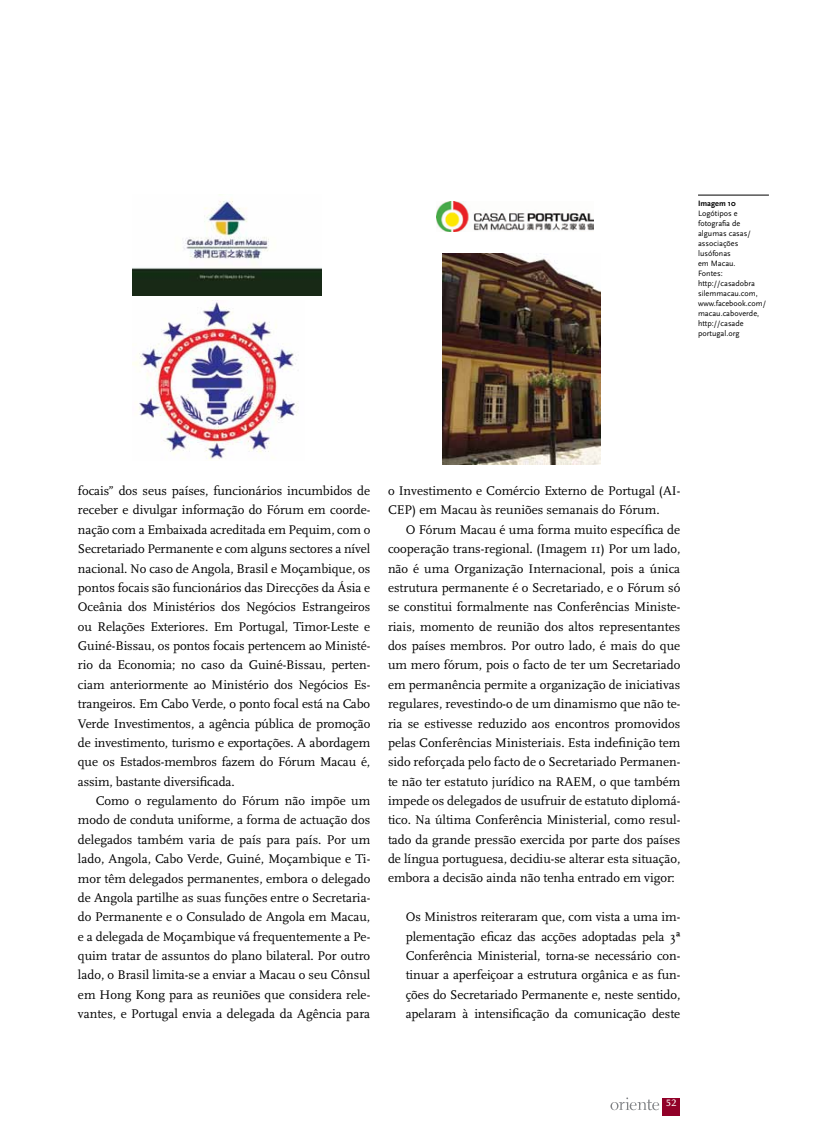
<style>
.page{position:relative;width:815px;height:1134px;background:#fff}
.page>*{position:absolute;margin:0;border:0;box-sizing:border-box;transform-origin:0 0}
.t1{font:13.12px/19.4px "Scala";color:#000;text-align:justify}
.t2{font:11.25px "Scala Caps Expert";color:#fff}
.t3{font:8.12px/10px "Scala Sans";color:#000}
.t4{font:700 8.12px "Scala Sans";color:#000}
</style>
<div class="page">
<div style="left:663px;top:1098px;width:17px;height:17px;background:#910028"></div>
<svg style="left:610px;top:1097px;width:49px;height:13px"></svg>
<hr style="left:698px;top:195px;width:71px;height:1px;background:#000">
<img style="left:133px;top:198px;width:189px;height:97px">
<img style="left:133px;top:302px;width:165px;height:158px">
<img style="left:437px;top:202px;width:157px;height:29px">
<img style="left:442px;top:253px;width:158px;height:212px">
<p class="t4" style="left:698px;top:199px;width:39px">Imagem 10</p>
<p class="t3" style="left:698px;top:209px;width:70px">Logótipos e fotografia de algumas casas/ associações lusófonas<br>em Macau.<br>Fontes: http://casadobra silemmacau.com, www.facebook.com/ macau.caboverde, http://casade portugal.org</p>
<p class="t1" style="left:78px;top:481px;width:294px">focais” dos seus países, funcionários incumbidos de receber e divulgar informação do Fórum em coorde&shy;nação com a Embaixada acreditada em Pequim, com o S ecretariado Permanente e com alguns sectores a nível nacional. No caso de Angola, Brasil e Moçambique, os pontos focais são funcionários das Direcções da Ásia e Oceânia dos Ministérios dos Negócios Estrangeiros ou Relações Exteriores. Em Portugal, Timor-Leste e Guiné-Bissau, os pontos focais pertencem ao Ministé&shy;rio da Economia; no caso da Guiné-Bissau, perten&shy;ciam anteriormente ao Ministério dos Negócios Es&shy;trangeiros. Em Cabo Verde, o ponto focal está na Cabo Verde Investimentos, a agência pública de promoção de investimento, turismo e exportações. A abordagem que os Estados-membros fazem do Fórum Macau é, assim, bastante diversificada.</p>
<p class="t1" style="left:78px;top:791px;width:294px;text-indent:18px">Como o regulamento do Fórum não impõe um modo de conduta uniforme, a forma de actuação dos delegados também varia de país para país. Por um lado, Angola, Cabo Verde, Guiné, Moçambique e Ti&shy;mor têm delegados permanentes, embora o delegado de Angola partilhe as suas funções entre o S ecretaria&shy;do Permanente e o Consulado de Angola em Macau, e a delegada de Moçambique vá frequentemente a Pe&shy;quim tratar de assuntos do plano bilateral. Por outro lado, o Brasil limita-se a enviar a Macau o seu Cônsul em Hong Kong para as reuniões que considera rele&shy;vantes, e Portugal envia a delegada da Agência para</p>
<p class="t1" style="left:388px;top:481px;width:294px">o Investimento e Comércio Externo de Portugal (AI-<br>CEP) em Macau às reuniões semanais do Fórum.</p>
<p class="t1" style="left:388px;top:520px;width:294px;text-indent:18px">O Fórum Macau é uma forma muito específica de cooperação trans-regional. (Imagem 11) Por um lado, não é uma Organização Internacional, pois a única estrutura permanente é o S ecretariado, e o Fórum só se constitui formalmente nas Conferências Ministe&shy;riais, momento de reunião dos altos representantes dos países membros. Por outro lado, é mais do que um mero fórum, pois o facto de ter um S ecretariado em permanência permite a organização de iniciativas regulares, revestindo-o de um dinamismo que não te&shy;ria se estivesse reduzido aos encontros promovidos pelas Conferências Ministeriais. Esta indefinição tem sido reforçada pelo facto de o S ecretariado Permanen&shy;te não ter estatuto jurídico na RAEM, o que também impede os delegados de usufruir de estatuto diplomá&shy;tico. Na última Conferência Ministerial, como resul&shy;tado da grande pressão exercida por parte dos países de língua portuguesa, decidiu-se alterar esta situação, embora a decisão ainda não tenha entrado em vigor:</p>
<p class="t1" style="left:406px;top:907px;width:276px">Os Ministros reiteraram que, com vista a uma im&shy;plementação eficaz das acções adoptadas pela 3ª Conferência Ministerial, torna-se necessário con&shy;tinuar a aperfeiçoar a estrutura orgânica e as fun&shy;ções do S ecretariado Permanente e, neste sentido, apelaram à intensificação da comunicação deste</p>
<p class="t2" style="left:666px;top:1097px;width:13px">52</p>
</div>
